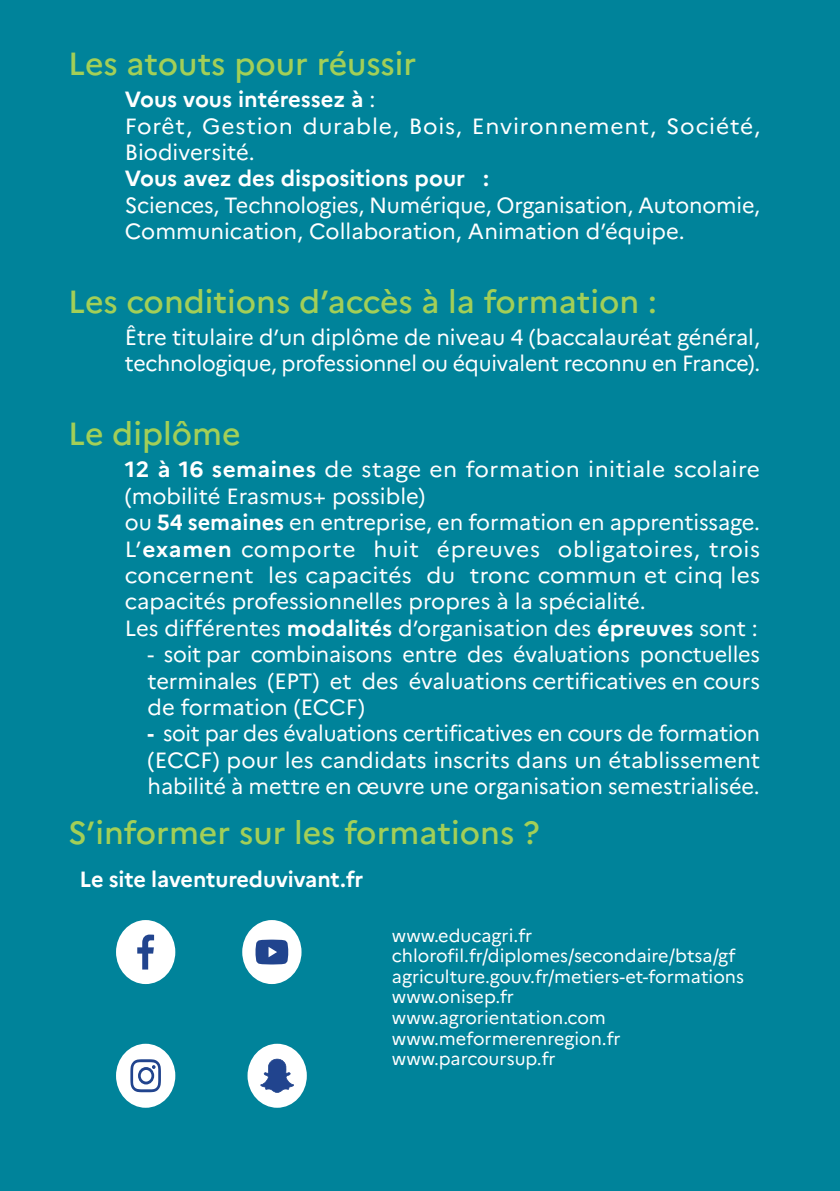
<style>
.page{position:relative;width:840px;height:1191px;background:#fff}
.page>*{position:absolute;margin:0;border:0;box-sizing:border-box;transform-origin:0 0}
.titre_bleu{font:500 32px "Marianne";color:#a3cf57}
.Texte{font:22px/26.4px "Marianne";letter-spacing:-.005em;color:#fff}
.Texte-2{font:700 22px "Marianne";letter-spacing:-.005em;color:#fff}
.Texte-3{font:22px/26.4px "Marianne";letter-spacing:.035em;color:#fff}
.Texte-4{font:18px "Marianne";color:#fff}
.s1{font-weight:400}
.s2{font-weight:700}
</style>
<div class="page">
<div style="left:0;top:0;width:839px;height:1191px;background:#00839a"></div>
<div style="left:116px;top:920px;width:59px;height:64px;background:#fff;border-radius:50%"></div>
<svg style="left:137px;top:934px;width:17px;height:35px"></svg>
<div style="left:116px;top:1043px;width:59px;height:64px;background:#fff;border-radius:50%"></div>
<svg style="left:130px;top:1059px;width:31px;height:33px"></svg>
<div style="left:242px;top:920px;width:59px;height:64px;background:#fff;border-radius:50%"></div>
<svg style="left:255px;top:939px;width:33px;height:25px"></svg>
<div style="left:247px;top:1043px;width:59px;height:64px;background:#fff;border-radius:50%"></div>
<svg style="left:260px;top:1058px;width:34px;height:34px"></svg>
<p class="titre_bleu" style="left:68px;top:39px;width:349px">Les atouts pour réussir</p>
<p class="Texte-2" style="left:125px;top:82px;width:252px">Vous vous intéressez à <span class="s1">:</span></p>
<p class="Texte-3" style="left:125px;top:111px;width:636px">Forêt, Gestion durable, Bois, Environnement, Société,<br>Biodiversité.</p>
<p class="Texte-2" style="left:125px;top:161px;width:365px">Vous avez des dispositions pour :</p>
<p class="Texte" style="left:125px;top:190px;width:636px">Sciences, Technologies, Numérique, Organisation, Autonomie,<br>Communication, Collaboration, Animation d’équipe.</p>
<p class="titre_bleu" style="left:68px;top:277px;width:589px">Les conditions d’accès à la formation :</p>
<p class="Texte" style="left:125px;top:322px;width:636px">Être titulaire d’un diplôme de niveau 4 (baccalauréat général, technologique, professionnel ou équivalent reconnu en France).</p>
<p class="titre_bleu" style="left:68px;top:409px;width:174px">Le diplôme</p>
<p class="Texte" style="left:125px;top:454px;width:636px"><span class="s2">12 à 16 semaines</span> de stage en formation initiale scolaire (mobilité Erasmus+ possible)</p>
<p class="Texte" style="left:125px;top:507px;width:636px">ou <span class="s2">54 semaines</span> en entreprise, en formation en apprentissage.</p>
<p class="Texte" style="left:125px;top:534px;width:636px;text-align:justify">L’<span class="s2">examen</span> comporte huit épreuves obligatoires, trois concernent les capacités du tronc commun et cinq les capacités professionnelles propres à la spécialité.</p>
<p class="Texte" style="left:125px;top:613px;width:634px">Les différentes <span class="s2">modalités</span> d’organisation des <span class="s2">épreuves</span> sont :</p>
<p class="Texte" style="left:147px;top:639px;width:613px;text-align:justify">- soit par combinaisons entre des évaluations ponctuelles terminales (EPT) et des évaluations certificatives en cours de formation (ECCF)</p>
<p class="Texte" style="left:147px;top:718px;width:614px;text-align:justify"><span class="s2">-</span> soit par des évaluations certificatives en cours de formation (ECCF) pour les candidats inscrits dans un établissement habilité à mettre en œuvre une organisation semestrialisée.</p>
<p class="titre_bleu" style="left:68px;top:808px;width:472px">S’informer sur les formations ?</p>
<p class="Texte-2" style="left:79px;top:862px;width:285px">Le site laventureduvivant.fr</p>
<p class="Texte-4" style="left:391px;top:921px;width:142px">www.educagri.fr</p>
<p class="Texte-4" style="left:391px;top:941px;width:345px">chlorofil.fr/diplomes/secondaire/btsa/gf</p>
<p class="Texte-4" style="left:391px;top:962px;width:353px">agriculture.gouv.fr/metiers-et-formations</p>
<p class="Texte-4" style="left:391px;top:983px;width:124px">www.onisep.fr</p>
<p class="Texte-4" style="left:391px;top:1003px;width:215px">www.agrorientation.com</p>
<p class="Texte-4" style="left:391px;top:1024px;width:230px">www.meformerenregion.fr</p>
<p class="Texte-4" style="left:391px;top:1045px;width:165px">www.parcoursup.fr</p>
</div>
